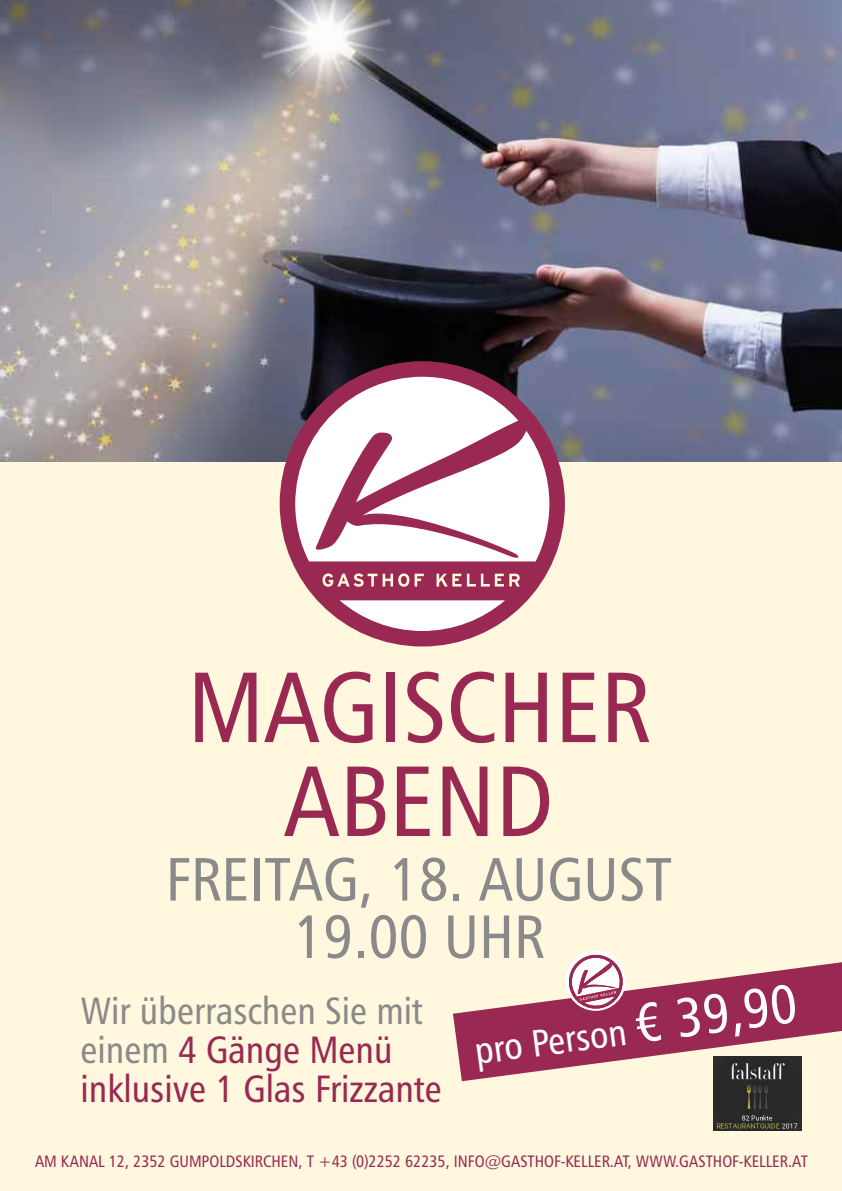
<style>
.page{position:relative;width:842px;height:1191px;background:#fff7de}
.page>*{position:absolute;margin:0;border:0;box-sizing:border-box;transform-origin:0 0}
.t1{font:100px/93.9px "Humanist 777 BT Roman Condensed B";color:#992952;text-align:center}
.t2{font:61.1px/57.4px "Humanist 777 BT Roman Condensed B";color:#8a8a8a;text-align:center}
.t3{font:38px/38.9px "Humanist 777 BT Roman Condensed B";color:#992952}
.t4{font:38px "Humanist 777 BT Roman Condensed B";color:#fff}
.t5{font:16.5px "Humanist 777 BT Roman Condensed B";color:#992952}
.s1{color:#8a8a8a}
.s2{font-size:55px}
</style>
<div class="page">
<svg style="left:453px;top:962px;width:389px;height:119px;fill:#992952"></svg>
<svg style="left:563px;top:951px;width:65px;height:62px"></svg>
<img style="left:713px;top:1056px;width:88px;height:74px">
<img style="left:0;top:0;width:842px;height:461px">
<svg style="left:280px;top:361px;width:285px;height:285px;background:#caa7b3"></svg>
<svg style="left:322px;top:573px;width:198px;height:14px"></svg>
<h1 class="t1" style="left:187px;top:669px;width:465px">MAGISCHER<br>ABEND</h1>
<h2 class="t2" style="left:166px;top:856px;width:508px">FREITAG, 18. AUGUST<br>19.00 UHR</h2>
<h3 class="t3" style="left:81px;top:995px;width:363px"><span class="s1">Wir überraschen Sie mit einem</span> 4 Gänge Menü inklusive 1 Glas Frizzante</h3>
<h3 class="t4" style="left:472px;top:1036px;width:327px;rotate:-8deg">pro Person <span class="s2">€ 39,90</span></h3>
<p class="t5" style="left:35px;top:1154px;width:774px">AM KANAL 12, 2352 GUMPOLDSKIRCHEN, T +43 (0)2252 62235, INFO@GASTHOF-KELLER.AT, WWW.GASTHOF-KELLER.AT</p>
</div>
